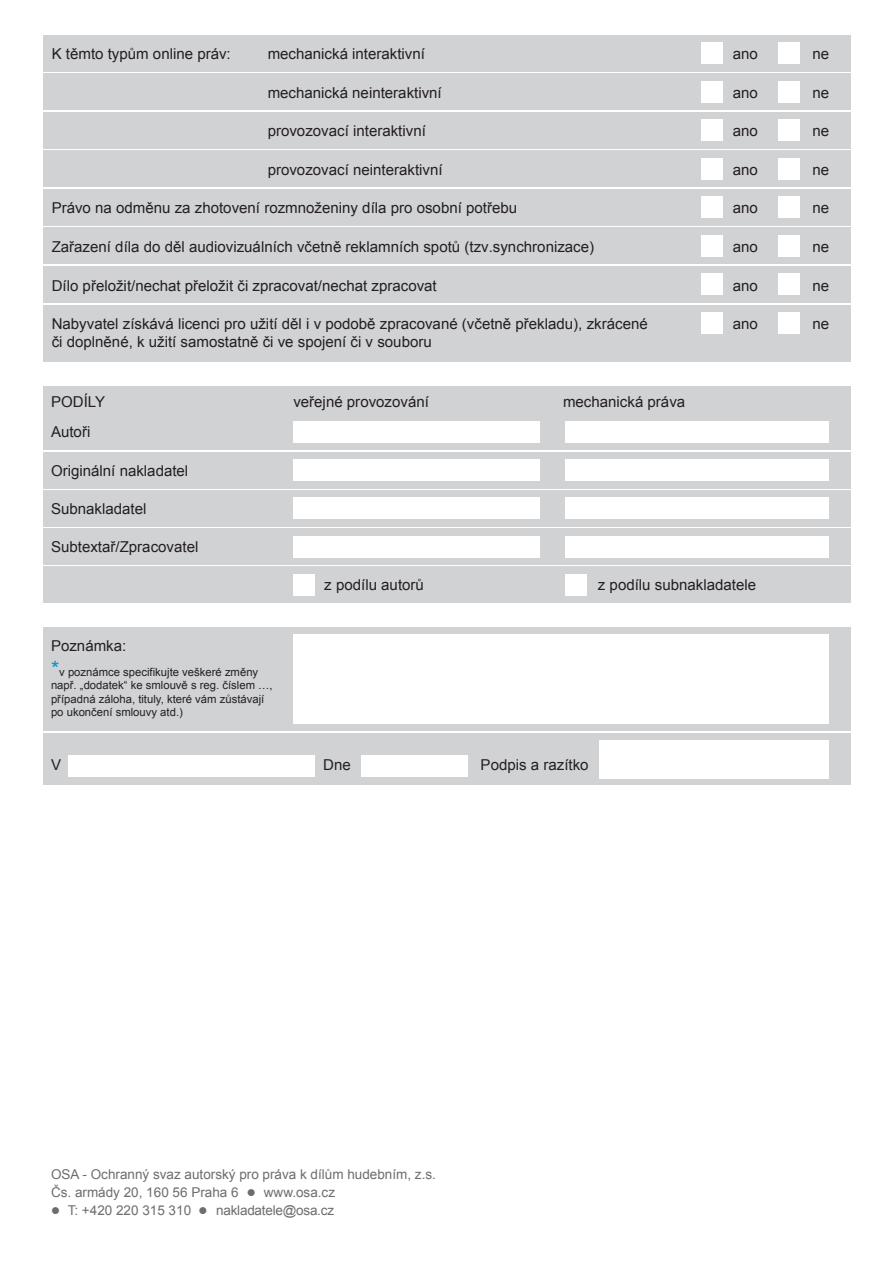
<style>
.page{position:relative;width:893px;height:1263px;background:#fff}
.page>*{position:absolute;margin:0;border:0;box-sizing:border-box;transform-origin:0 0}
.t1{font:15px/18px "Arial";color:#231f20}
.t2{font:13.5px/18px "Arial";color:#6c6d70}
.t3{font:11.25px/13.5px "Arial";color:#231f20}
.s1{font-size:21px;color:#0094d1}
</style>
<div class="page">
<div style="left:43px;top:74px;width:808px;height:36px;background:#d1d2d4"></div>
<div style="left:779px;top:81px;width:21px;height:21px;background:#fff"></div>
<div style="left:701px;top:81px;width:22px;height:21px;background:#fff"></div>
<div style="left:43px;top:35px;width:808px;height:36px;background:#d1d2d4"></div>
<div style="left:779px;top:42px;width:21px;height:22px;background:#fff"></div>
<div style="left:701px;top:42px;width:22px;height:22px;background:#fff"></div>
<div style="left:43px;top:112px;width:808px;height:36px;background:#d1d2d4"></div>
<div style="left:779px;top:120px;width:21px;height:21px;background:#fff"></div>
<div style="left:701px;top:120px;width:22px;height:21px;background:#fff"></div>
<div style="left:43px;top:151px;width:808px;height:36px;background:#d1d2d4"></div>
<div style="left:779px;top:158px;width:21px;height:21px;background:#fff"></div>
<div style="left:701px;top:158px;width:22px;height:21px;background:#fff"></div>
<div style="left:43px;top:189px;width:808px;height:36px;background:#d1d2d4"></div>
<div style="left:779px;top:197px;width:21px;height:21px;background:#fff"></div>
<div style="left:701px;top:197px;width:22px;height:21px;background:#fff"></div>
<div style="left:43px;top:228px;width:808px;height:36px;background:#d1d2d4"></div>
<div style="left:779px;top:235px;width:21px;height:21px;background:#fff"></div>
<div style="left:701px;top:235px;width:22px;height:21px;background:#fff"></div>
<div style="left:43px;top:266px;width:808px;height:36px;background:#d1d2d4"></div>
<div style="left:779px;top:274px;width:21px;height:21px;background:#fff"></div>
<div style="left:701px;top:274px;width:22px;height:21px;background:#fff"></div>
<div style="left:43px;top:305px;width:808px;height:56px;background:#d1d2d4"></div>
<div style="left:779px;top:312px;width:21px;height:22px;background:#fff"></div>
<div style="left:701px;top:312px;width:22px;height:22px;background:#fff"></div>
<div style="left:43px;top:733px;width:807px;height:51px;background:#d1d2d4"></div>
<div style="left:68px;top:755px;width:247px;height:22px;background:#fff"></div>
<div style="left:361px;top:755px;width:107px;height:22px;background:#fff"></div>
<div style="left:43px;top:386px;width:807px;height:64px;background:#d1d2d4"></div>
<div style="left:293px;top:421px;width:247px;height:21px;background:#fff"></div>
<div style="left:566px;top:421px;width:263px;height:21px;background:#fff"></div>
<div style="left:43px;top:452px;width:807px;height:36px;background:#d1d2d4"></div>
<div style="left:293px;top:459px;width:247px;height:22px;background:#fff"></div>
<div style="left:566px;top:459px;width:263px;height:22px;background:#fff"></div>
<div style="left:43px;top:490px;width:807px;height:36px;background:#d1d2d4"></div>
<div style="left:293px;top:498px;width:247px;height:21px;background:#fff"></div>
<div style="left:566px;top:498px;width:263px;height:21px;background:#fff"></div>
<div style="left:43px;top:528px;width:807px;height:37px;background:#d1d2d4"></div>
<div style="left:293px;top:536px;width:247px;height:21px;background:#fff"></div>
<div style="left:566px;top:536px;width:263px;height:21px;background:#fff"></div>
<div style="left:43px;top:567px;width:807px;height:36px;background:#d1d2d4"></div>
<div style="left:293px;top:574px;width:22px;height:21px;background:#fff"></div>
<div style="left:43px;top:627px;width:807px;height:104px;background:#d1d2d4"></div>
<div style="left:293px;top:635px;width:536px;height:89px;background:#fff"></div>
<div style="left:566px;top:574px;width:21px;height:21px;background:#fff"></div>
<div style="left:600px;top:740px;width:229px;height:38px;background:#fff"></div>
<p class="t1" style="left:52px;top:45px;width:181px">K těmto typům online práv:</p>
<p class="t1" style="left:268px;top:45px;width:159px">mechanická interaktivní</p>
<p class="t1" style="left:733px;top:45px;width:27px">ano</p>
<p class="t1" style="left:812px;top:45px;width:18px">ne</p>
<p class="t1" style="left:268px;top:84px;width:176px">mechanická neinteraktivní</p>
<p class="t1" style="left:733px;top:84px;width:27px">ano</p>
<p class="t1" style="left:812px;top:84px;width:18px">ne</p>
<p class="t1" style="left:268px;top:122px;width:160px">provozovací interaktivní</p>
<p class="t1" style="left:733px;top:122px;width:27px">ano</p>
<p class="t1" style="left:812px;top:122px;width:18px">ne</p>
<p class="t1" style="left:268px;top:161px;width:176px">provozovací neinteraktivní</p>
<p class="t1" style="left:733px;top:161px;width:27px">ano</p>
<p class="t1" style="left:812px;top:161px;width:18px">ne</p>
<p class="t1" style="left:52px;top:199px;width:467px">Právo na odměnu za zhotovení rozmnoženiny díla pro osobní potřebu</p>
<p class="t1" style="left:733px;top:199px;width:27px">ano</p>
<p class="t1" style="left:812px;top:199px;width:18px">ne</p>
<p class="t1" style="left:52px;top:238px;width:544px">Zařazení díla do děl audiovizuálních včetně reklamních spotů (tzv.synchronizace)</p>
<p class="t1" style="left:733px;top:238px;width:27px">ano</p>
<p class="t1" style="left:812px;top:238px;width:18px">ne</p>
<p class="t1" style="left:52px;top:276px;width:387px">Dílo přeložit/nechat přeložit či zpracovat/nechat zpracovat</p>
<p class="t1" style="left:733px;top:276px;width:27px">ano</p>
<p class="t1" style="left:812px;top:276px;width:18px">ne</p>
<p class="t1" style="left:52px;top:315px;width:598px">Nabyvatel získává licenci pro užití děl i v podobě zpracované (včetně překladu), zkrácené či doplněné, k užití samostatně či ve spojení či v souboru</p>
<p class="t1" style="left:733px;top:315px;width:27px">ano</p>
<p class="t1" style="left:812px;top:315px;width:18px">ne</p>
<p class="t1" style="left:51px;top:393px;width:56px">PODÍLY</p>
<p class="t1" style="left:293px;top:393px;width:137px">veřejné provozování</p>
<p class="t1" style="left:563px;top:393px;width:124px">mechanická práva</p>
<p class="t1" style="left:51px;top:423px;width:41px">Autoři</p>
<p class="t1" style="left:51px;top:461px;width:139px">Originální nakladatel</p>
<p class="t1" style="left:51px;top:500px;width:97px">Subnakladatel</p>
<p class="t1" style="left:51px;top:538px;width:149px">Subtextař/Zpracovatel</p>
<p class="t1" style="left:324px;top:576px;width:101px">z podílu autorů</p>
<p class="t1" style="left:598px;top:576px;width:160px">z podílu subnakladatele</p>
<p class="t1" style="left:51px;top:636px;width:77px">Poznámka:</p>
<p class="t3" style="left:51px;top:665px;width:223px"><span class="s1">*</span>v poznámce specifikujte veškeré změny např. „dodatek“ ke smlouvě s reg. číslem …, případná záloha, tituly, které vám zůstávají po ukončení smlouvy atd.)</p>
<p class="t1" style="left:51px;top:756px;width:12px">V</p>
<p class="t1" style="left:323px;top:756px;width:29px">Dne</p>
<p class="t1" style="left:481px;top:756px;width:110px">Podpis a razítko</p>
<p class="t2" style="left:51px;top:1165px;width:386px">OSA - Ochranný svaz autorský pro práva k dílům hudebním, z.s.<br>Čs. armády 20, 160 56 Praha 6 ● www.osa.cz</p>
<p class="t2" style="left:51px;top:1201px;width:285px">● T: +420 220 315 310 ● nakladatele@osa.cz</p>
</div>
